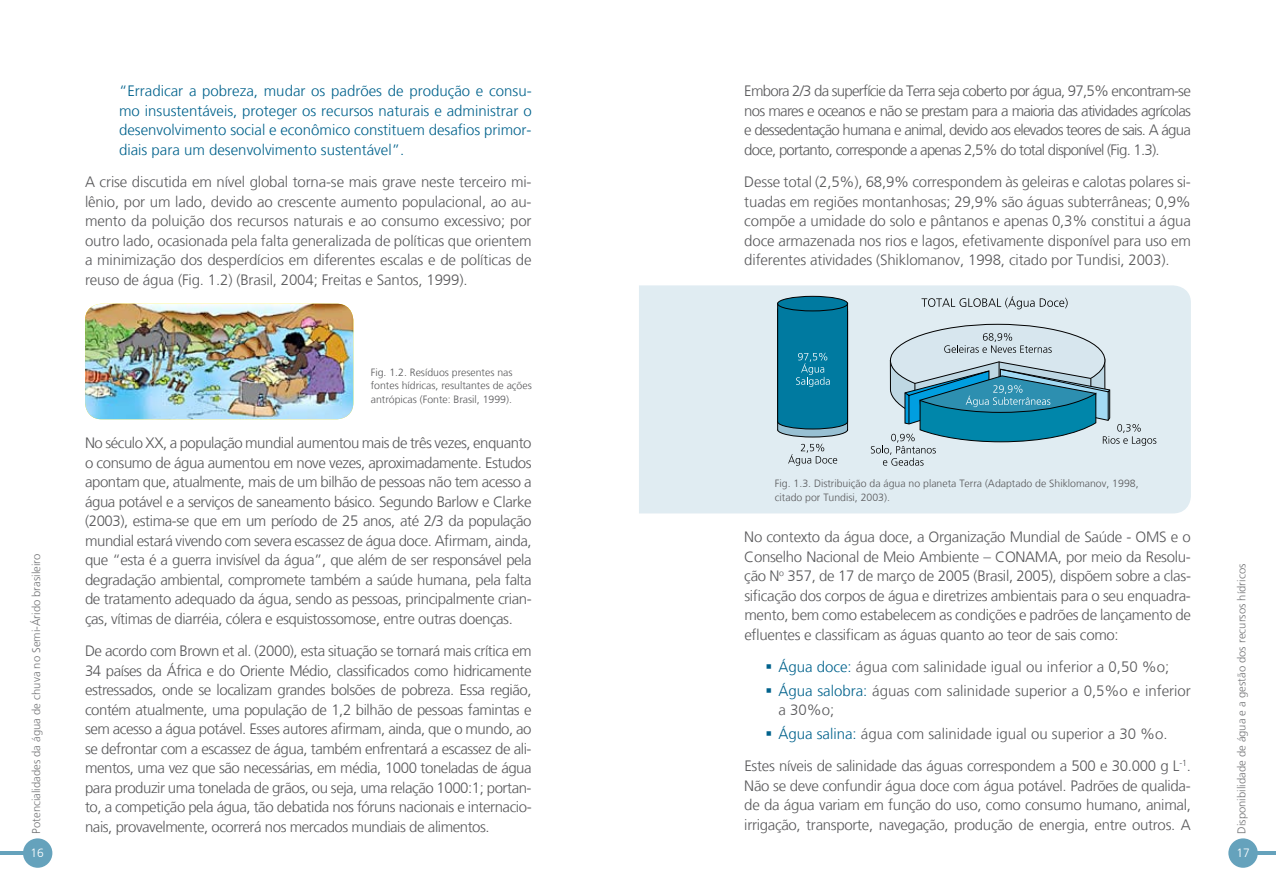
<style>
.page{position:relative;width:1276px;height:893px;background:#fff}
.page>*{position:absolute;margin:0;border:0;box-sizing:border-box;transform-origin:0 0}
.t1{font:300 15px/19.5px "Frutiger LT";letter-spacing:-.02em;color:#58585a;text-align:justify}
.t2{font:300 15px/19.5px "Frutiger LT";color:#00628c;text-align:justify}
.t3{font:300 15px/19.5px "Frutiger LT";color:#58585a}
.t4{font:300 12px "Frutiger LT";color:#fff}
.t5{font:300 11.25px "Frutiger LT";color:#707173}
.t6{font:300 10.5px/13.5px "Frutiger LT";color:#58585a}
.s1{color:#00628c}
</style>
<div class="page">
<div style="left:23px;top:838px;width:29px;height:30px;background:#65a2bc;border-radius:50%"></div>
<hr style="left:0;top:851px;width:25px;height:4px;background:#65a2bc">
<div style="left:1228px;top:838px;width:29px;height:30px;background:#65a2bc;border-radius:50%"></div>
<hr style="left:1250px;top:851px;width:26px;height:4px;background:#65a2bc">
<div style="left:639px;top:285px;width:552px;height:228px;background:#e0ecf2"></div>
<div style="left:777px;top:296px;width:70px;height:15px;background:#007aa0;border-radius:50%"></div>
<div style="left:777px;top:296px;width:71px;height:15px;border:1px solid #000;border-radius:50%"></div>
<svg style="left:777px;top:303px;width:71px;height:135px;background:#0f7b9d"></svg>
<svg style="left:788px;top:444px;width:49px;height:22px"></svg>
<svg style="left:921px;top:296px;width:146px;height:13px;background:#bec9ce"></svg>
<svg style="left:871px;top:322px;width:285px;height:144px;background:#a0c7d5"></svg>
<img style="left:85px;top:304px;width:268px;height:115px">
<p class="t5" style="left:30px;top:834px;width:282px;rotate:-90deg">Potencialidades da água de chuva no Semi-Árido brasileiro</p>
<p class="t4" style="left:30px;top:846px;width:15px">16</p>
<p class="t2" style="left:119px;top:82px;width:414px">“Erradicar a pobreza, mudar os padrões de produção e consu&shy;mo insustentáveis, proteger os recursos naturais e administrar o desenvolvimento social e econômico constituem desafios primor&shy;diais para um desenvolvimento sustentável”.</p>
<p class="t1" style="left:85px;top:172px;width:448px">A crise discutida em nível global torna-se mais grave neste terceiro mi&shy;lênio, por um lado, devido ao crescente aumento populacional, ao au&shy;mento da poluição dos recursos naturais e ao consumo excessivo; por outro lado, ocasionada pela falta generalizada de políticas que orientem a minimização dos desperdícios em diferentes escalas e de políticas de reuso de água (Fig. 1.2) (Brasil, 2004; Freitas e Santos, 1999).</p>
<p class="t6" style="left:371px;top:365px;width:163px">Fig. 1.2. Resíduos presentes nas fontes hídricas, resultantes de ações antrópicas (Fonte: Brasil, 1999).</p>
<p class="t1" style="left:85px;top:434px;width:448px">No século XX, a população mundial aumentou mais de três vezes, enquanto o consumo de água aumentou em nove vezes, aproximadamente. Estudos apontam que, atualmente, mais de um bilhão de pessoas não tem acesso a água potável e a serviços de saneamento básico. Segundo Barlow e Clarke (2003), estima-se que em um período de 25 anos, até 2/3 da população mundial estará vivendo com severa escassez de água doce. Afirmam, ainda, que “esta é a guerra invisível da água”, que além de ser responsável pela degradação ambiental, compromete também a saúde humana, pela falta de tratamento adequado da água, sendo as pessoas, principalmente crian&shy;ças, vítimas de diarréia, cólera e esquistossomose, entre outras doenças.</p>
<p class="t1" style="left:85px;top:641px;width:448px">De acordo com Brown et al. (2000), esta situação se tornará mais crítica em 34 países da África e do Oriente Médio, classificados como hidricamente estressados, onde se localizam grandes bolsões de pobreza. Essa região, contém atualmente, uma população de 1,2 bilhão de pessoas famintas e sem acesso a água potável. Esses autores afirmam, ainda, que o mundo, ao se defrontar com a escassez de água, também enfrentará a escassez de ali&shy;mentos, uma vez que são necessárias, em média, 1000 toneladas de água para produzir uma tonelada de grãos, ou seja, uma relação 1000:1; portan&shy;to, a competição pela água, tão debatida nos fóruns nacionais e internacio&shy;nais, provavelmente, ocorrerá nos mercados mundiais de alimentos.</p>
<p class="t1" style="left:744px;top:82px;width:448px">Embora 2/3 da superfície da Terra seja coberto por água, 97,5% encontram-se nos mares e oceanos e não se prestam para a maioria das atividades agrícolas e dessedentação humana e animal, devido aos elevados teores de sais. A água doce, portanto, corresponde a apenas 2,5% do total disponível (Fig. 1.3).</p>
<p class="t1" style="left:744px;top:172px;width:448px">Desse total (2,5%), 68,9% correspondem às geleiras e calotas polares si&shy;tuadas em regiões montanhosas; 29,9% são águas subterrâneas; 0,9% compõe a umidade do solo e pântanos e apenas 0,3% constitui a água doce armazenada nos rios e lagos, efetivamente disponível para uso em diferentes atividades (Shiklomanov, 1998, citado por Tundisi, 2003).</p>
<p class="t6" style="left:775px;top:477px;width:365px">Fig. 1.3. Distribuição da água no planeta Terra (Adaptado de Shiklomanov, 1998, citado por Tundisi, 2003).</p>
<p class="t1" style="left:744px;top:527px;width:448px">No contexto da água doce, a Organização Mundial de Saúde - OMS e o Conselho Nacional de Meio Ambiente – CONAMA, por meio da Resolu&shy;ção N<sup>o</sup> 357, de 17 de março de 2005 (Brasil, 2005), dispõem sobre a clas&shy;sificação dos corpos de água e diretrizes ambientais para o seu enquadra&shy;mento, bem como estabelecem as condições e padrões de lançamento de efluentes e classificam as águas quanto ao teor de sais como:</p>
<p class="t3" style="left:765px;top:657px;width:405px"><span class="s1">▪ Água doce:</span> água com salinidade igual ou inferior a 0,50 %o;</p>
<p class="t3" style="left:778px;top:681px;width:414px;text-indent:-13px"><span class="s1">▪ Água salobra:</span> águas com salinidade superior a 0,5%o e inferior a 30%o;</p>
<p class="t1" style="left:744px;top:718px;width:448px;line-height:32.2px;text-align:center"><span class="s1">▪ Água salina:</span> água com salinidade igual ou superior a 30 %o.<br>Estes níveis de salinidade das águas correspondem a 500 e 30.000 g L<sup>-1</sup>.</p>
<p class="t1" style="left:744px;top:776px;width:448px">Não se deve confundir água doce com água potável. Padrões de qualida&shy;de da água variam em função do uso, como consumo humano, animal, irrigação, transporte, navegação, produção de energia, entre outros. A</p>
<p class="t5" style="left:1235px;top:834px;width:272px;rotate:-90deg">Disponibilidade de água e a gestão dos recursos hídricos</p>
<p class="t4" style="left:1236px;top:846px;width:15px">17</p>
</div>
